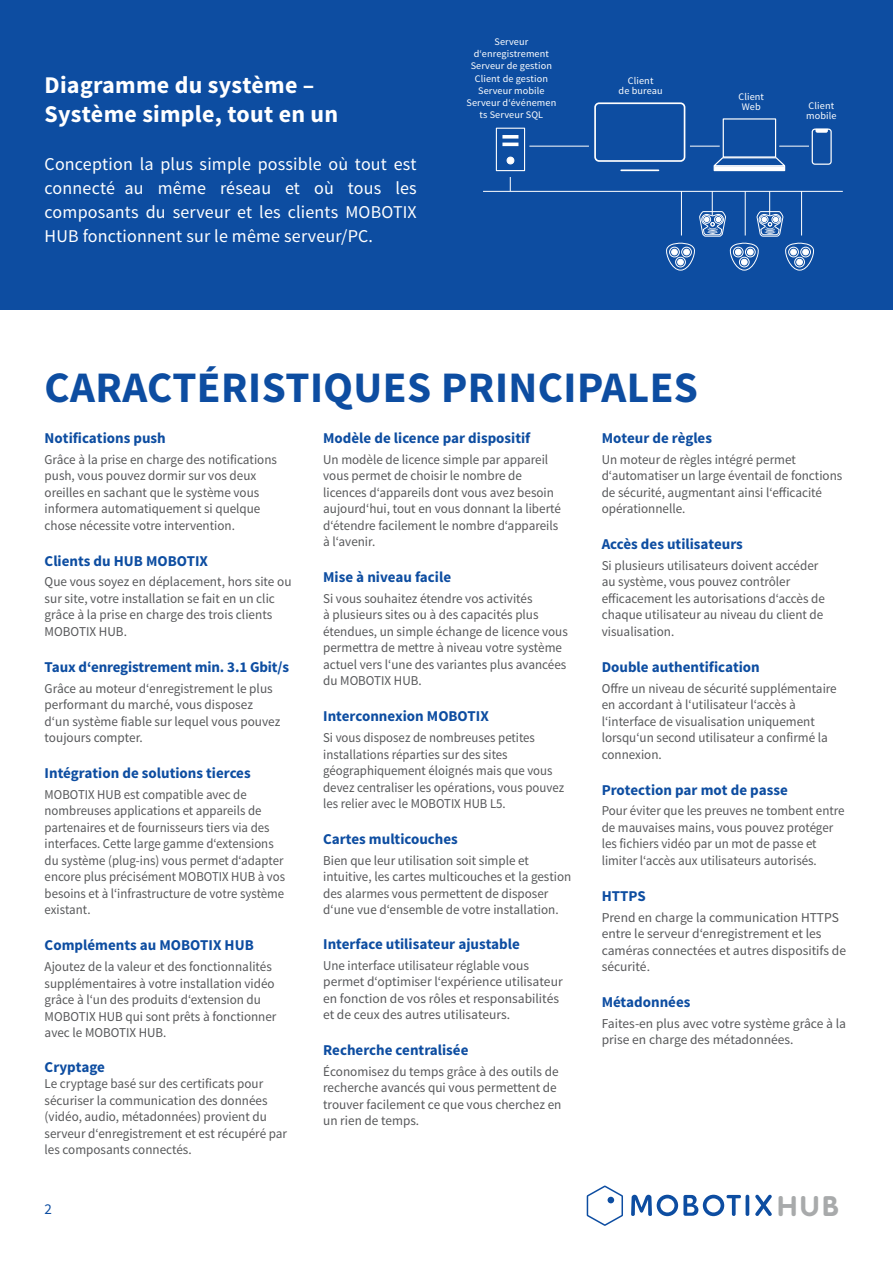
<style>
.page{position:relative;width:893px;height:1263px;background:#fff}
.page>*{position:absolute;margin:0;border:0;box-sizing:border-box;transform-origin:0 0}
.t1{font:700 43.5px "Source Sans Pro";letter-spacing:.01em;color:#0d4da1}
.t2{font:700 27.9px "VAG Rounded LT Pro";color:#a8aaab}
.t3{font:700 24px/28.8px "Source Sans Pro";letter-spacing:.01em;color:#fff}
.t4{font:18px/24px "Source Sans Pro";letter-spacing:.01em;color:#fff;text-align:justify}
.t5{font:700 15px "Source Sans Pro";color:#0d4da1}
.t6{font:15px "Source Sans Pro";color:#0d4da1}
.t7{font:13.5px/16.5px "Source Sans Pro";color:#57585a}
.t8{font:13.5px/16.5px "Source Sans Pro";color:#57585a;scale:.95 1}
.t9{font:13.5px/16.5px "Source Sans Pro";color:#57585a;scale:.96 1}
.t10{font:10.05px/12.3px "Source Sans Pro";letter-spacing:.01em;color:#fff;text-align:center}
</style>
<div class="page">
<svg style="left:586px;top:1185px;width:37px;height:41px"></svg>
<hr style="left:746px;top:1195px;width:3px;height:21px;background:#0d4da1;border-radius:2px">
<svg style="left:755px;top:1195px;width:17px;height:21px"></svg>
<svg style="left:631px;top:1195px;width:110px;height:21px"></svg>
<div style="left:0;top:0;width:893px;height:310px;background:#0d4da1"></div>
<div style="left:496px;top:128px;width:29px;height:43px;border:1px solid #fff"></div>
<svg style="left:502px;top:135px;width:16px;height:4px"></svg>
<hr style="left:502px;top:143px;width:16px;height:3px;background:#fff">
<div style="left:507px;top:157px;width:7px;height:7px;background:#fff;border-radius:50%"></div>
<div style="left:507px;top:157px;width:7px;height:7px;border:1px solid #fff;border-radius:50%"></div>
<div style="left:812px;top:129px;width:20px;height:36px;border:1px solid #fff;border-radius:3px"></div>
<svg style="left:814px;top:128px;width:15px;height:5px"></svg>
<div style="left:594px;top:102px;width:91px;height:60px;border:2px solid #fff;border-radius:4px"></div>
<hr style="left:621px;top:169px;width:37px;height:2px;background:#fff">
<svg style="left:785px;top:243px;width:29px;height:28px"></svg>
<svg style="left:713px;top:156px;width:73px;height:11px"></svg>
<div style="left:723px;top:118px;width:53px;height:40px;border:1px solid #fff"></div>
<svg style="left:714px;top:166px;width:71px;height:5px"></svg>
<svg style="left:729px;top:243px;width:30px;height:28px"></svg>
<svg style="left:666px;top:243px;width:29px;height:28px"></svg>
<hr style="left:483px;top:191px;width:360px;height:1px;background:#fff">
<hr style="left:529px;top:146px;width:60px;height:1px;background:#fff">
<hr style="left:690px;top:146px;width:30px;height:1px;background:#fff">
<hr style="left:779px;top:146px;width:30px;height:1px;background:#fff">
<svg style="left:510px;top:177px;width:1px;height:14px"></svg>
<hr style="left:681px;top:191px;width:1px;height:44px;background:#fff">
<hr style="left:745px;top:191px;width:1px;height:44px;background:#fff">
<hr style="left:801px;top:191px;width:1px;height:44px;background:#fff">
<svg style="left:756px;top:191px;width:28px;height:46px"></svg>
<svg style="left:699px;top:191px;width:27px;height:46px"></svg>
<h3 class="t3" style="left:45px;top:71px;width:295px">Diagramme du système –<br>Système simple, tout en un</h3>
<h3 class="t4" style="left:45px;top:152px;width:374px">Conception la plus simple possible où tout est connecté au même réseau et où tous les composants du serveur et les clients MOBOTIX HUB fonctionnent sur le même serveur/PC.</h3>
<p class="t10" style="left:467px;top:35px;width:91px">Serveur d‘enregistrement<br>Serveur de gestion<br>Client de gestion<br>Serveur mobile<br>Serveur d‘événemen ts Serveur SQL</p>
<p class="t10" style="left:619px;top:75px;width:46px;line-height:10.1px">Client<br>de bureau</p>
<p class="t10" style="left:738px;top:92px;width:27px;line-height:10.1px">Client<br>Web</p>
<p class="t10" style="left:806px;top:101px;width:32px;line-height:10.1px;text-align:left">Client mobile</p>
<h1 class="t1" style="left:45px;top:359px;width:655px">CARACTÉRISTIQUES PRINCIPALES</h1>
<p class="t5" style="left:45px;top:428px;width:123px">Notifications push</p>
<p class="t7" style="left:45px;top:451px;width:234px">Grâce à la prise en charge des notifications push, vous pouvez dormir sur vos deux oreilles en sachant que le système vous informera automatiquement si quelque chose nécessite votre intervention.</p>
<p class="t5" style="left:45px;top:551px;width:165px">Clients du HUB MOBOTIX</p>
<p class="t7" style="left:45px;top:574px;width:248px">Que vous soyez en déplacement, hors site ou sur site, votre installation se fait en un clic grâce à la prise en charge des trois clients MOBOTIX HUB.</p>
<p class="t5" style="left:45px;top:657px;width:246px">Taux d‘enregistrement min. 3.1 Gbit/s</p>
<p class="t7" style="left:45px;top:680px;width:237px">Grâce au moteur d‘enregistrement le plus performant du marché, vous disposez d‘un système fiable sur lequel vous pouvez toujours compter.</p>
<p class="t5" style="left:45px;top:763px;width:208px">Intégration de solutions tierces</p>
<p class="t8" style="left:45px;top:786px;width:255px">MOBOTIX HUB est compatible avec de nombreuses applications et appareils de partenaires et de fournisseurs tiers via des interfaces. Cette large gamme d‘extensions du système (plug-ins) vous permet d‘adapter encore plus précisément MOBOTIX HUB à vos besoins et à l‘infrastructure de votre système existant.</p>
<p class="t5" style="left:45px;top:936px;width:211px">Compléments au MOBOTIX HUB</p>
<p class="t7" style="left:45px;top:959px;width:233px">Ajoutez de la valeur et des fonctionnalités supplémentaires à votre installation vidéo grâce à l‘un des produits d‘extension du MOBOTIX HUB qui sont prêts à fonctionner avec le MOBOTIX HUB.</p>
<p class="t5" style="left:45px;top:1057px;width:62px">Cryptage</p>
<p class="t7" style="left:45px;top:1076px;width:244px">Le cryptage basé sur des certificats pour sécuriser la communication des données (vidéo, audio, métadonnées) provient du serveur d‘enregistrement et est récupéré par les composants connectés.</p>
<p class="t5" style="left:323px;top:428px;width:209px">Modèle de licence par dispositif</p>
<p class="t7" style="left:323px;top:451px;width:239px">Un modèle de licence simple par appareil vous permet de choisir le nombre de licences d‘appareils dont vous avez besoin aujourd‘hui, tout en vous donnant la liberté d‘étendre facilement le nombre d‘appareils à l‘avenir.</p>
<p class="t5" style="left:323px;top:567px;width:129px">Mise à niveau facile</p>
<p class="t7" style="left:323px;top:590px;width:246px">Si vous souhaitez étendre vos activités<br>à plusieurs sites ou à des capacités plus étendues, un simple échange de licence vous permettra de mettre à niveau votre système actuel vers l‘une des variantes plus avancées du MOBOTIX HUB.</p>
<p class="t5" style="left:323px;top:707px;width:167px">Interconnexion MOBOTIX</p>
<p class="t8" style="left:323px;top:730px;width:255px">Si vous disposez de nombreuses petites installations réparties sur des sites géographiquement éloignés mais que vous devez centraliser les opérations, vous pouvez les relier avec le MOBOTIX HUB L5.</p>
<p class="t5" style="left:323px;top:829px;width:136px">Cartes multicouches</p>
<p class="t7" style="left:323px;top:852px;width:250px">Bien que leur utilisation soit simple et intuitive, les cartes multicouches et la gestion des alarmes vous permettent de disposer d‘une vue d‘ensemble de votre installation.</p>
<p class="t5" style="left:323px;top:934px;width:198px">Interface utilisateur ajustable</p>
<p class="t9" style="left:323px;top:957px;width:251px">Une interface utilisateur réglable vous permet d‘optimiser l‘expérience utilisateur en fonction de vos rôles et responsabilités et de ceux des autres utilisateurs.</p>
<p class="t5" style="left:323px;top:1040px;width:147px">Recherche centralisée</p>
<p class="t7" style="left:323px;top:1063px;width:240px">Économisez du temps grâce à des outils de recherche avancés qui vous permettent de trouver facilement ce que vous cherchez en un rien de temps.</p>
<p class="t5" style="left:602px;top:428px;width:112px">Moteur de règles</p>
<p class="t7" style="left:602px;top:451px;width:242px">Un moteur de règles intégré permet d‘automatiser un large éventail de fonctions de sécurité, augmentant ainsi l‘efficacité opérationnelle.</p>
<p class="t5" style="left:602px;top:534px;width:143px">Accès des utilisateurs</p>
<p class="t7" style="left:602px;top:557px;width:225px">Si plusieurs utilisateurs doivent accéder au système, vous pouvez contrôler efficacement les autorisations d‘accès de chaque utilisateur au niveau du client de visualisation.</p>
<p class="t5" style="left:602px;top:657px;width:160px">Double authentification</p>
<p class="t7" style="left:602px;top:680px;width:237px">Offre un niveau de sécurité supplémentaire en accordant à l‘utilisateur l‘accès à l‘interface de visualisation uniquement lorsqu‘un second utilisateur a confirmé la connexion.</p>
<p class="t5" style="left:602px;top:780px;width:188px">Protection par mot de passe</p>
<p class="t9" style="left:602px;top:803px;width:255px">Pour éviter que les preuves ne tombent entre de mauvaises mains, vous pouvez protéger les fichiers vidéo par un mot de passe et limiter l‘accès aux utilisateurs autorisés.</p>
<p class="t5" style="left:602px;top:886px;width:45px">HTTPS</p>
<p class="t7" style="left:602px;top:909px;width:246px">Prend en charge la communication HTTPS entre le serveur d‘enregistrement et les caméras connectées et autres dispositifs de sécurité.</p>
<p class="t5" style="left:602px;top:992px;width:90px">Métadonnées</p>
<p class="t7" style="left:602px;top:1015px;width:246px">Faites-en plus avec votre système grâce à la prise en charge des métadonnées.</p>
<p class="t6" style="left:45px;top:1200px;width:9px">2</p>
<h2 class="t2" style="left:777px;top:1188px;width:62px">HUB</h2>
</div>
